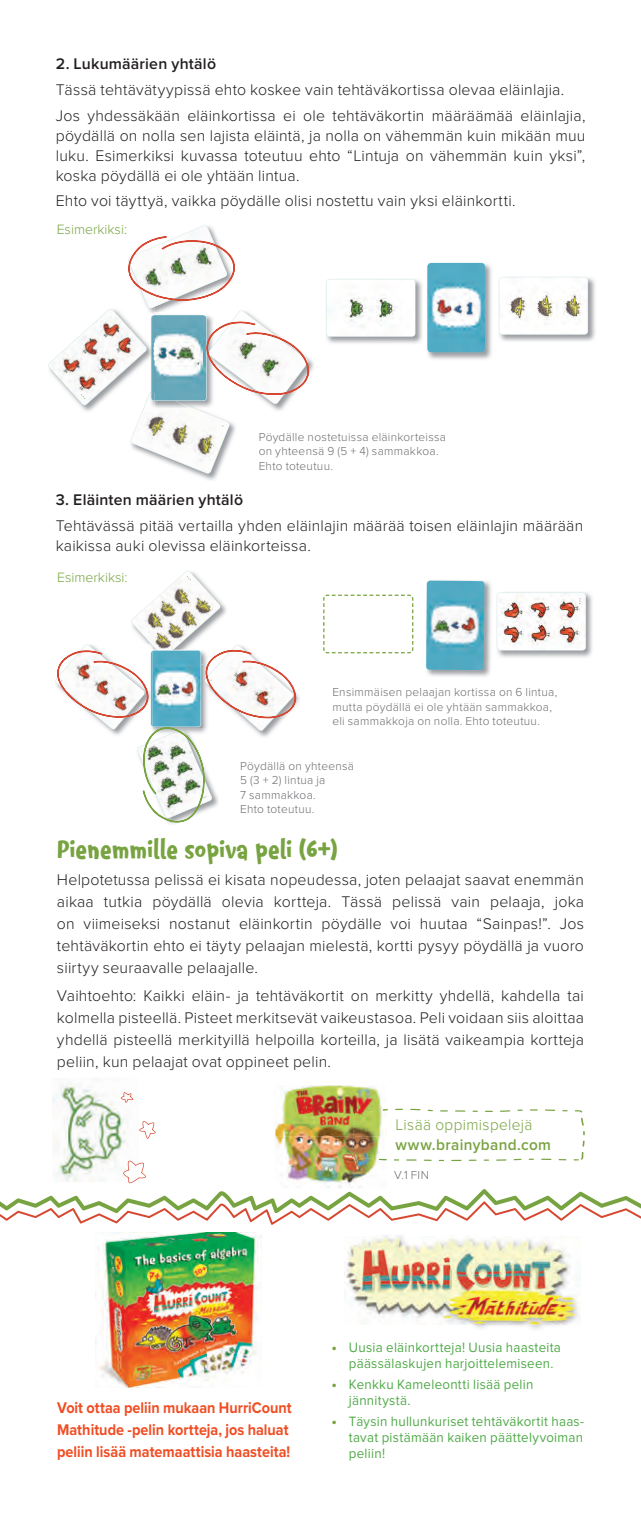
<style>
.page{position:relative;width:641px;height:1514px;background:#fff}
.page>*{position:absolute;margin:0;border:0;box-sizing:border-box;transform-origin:0 0}
.t1{font:700 26px "Umnik";letter-spacing:-.01em;color:#78a341;scale:.94 1}
.t2{font:300 16px/22px "Proxima Nova";letter-spacing:.015em;color:#231f20;text-align:justify}
.t3{font:700 16px/22px "Proxima Nova";color:#f04d23;scale:.9 1}
.t4{font:600 16px "Proxima Nova";letter-spacing:.015em;color:#231f20}
.t5{font:300 16px "Proxima Nova";letter-spacing:.025em;color:#78a341;scale:.96 1}
.t6{font:600 16px "Proxima Nova";letter-spacing:.025em;color:#78a341;scale:.96 1}
.t7{font:14px/16px "Proxima Nova";letter-spacing:.02em;color:#50aa49;scale:.95 1}
.t8{font:300 14px "Proxima Nova";color:#78a341}
.t9{font:300 12px/14.4px "Proxima Nova";letter-spacing:.025em;color:#6c6d70}
.s1{font-family:"Umnik";font-weight:700;color:#78a341}
</style>
<div class="page">
<svg style="left:55px;top:571px;width:244px;height:253px"></svg>
<img style="left:192px;top:473px;width:26px;height:7px">
<img style="left:52px;top:1078px;width:82px;height:31px">
<svg style="left:121px;top:1092px;width:12px;height:11px"></svg>
<img style="left:427px;top:262px;width:65px;height:97px">
<svg style="left:427px;top:263px;width:58px;height:89px"></svg>
<img style="left:498px;top:277px;width:97px;height:64px">
<svg style="left:499px;top:277px;width:89px;height:58px"></svg>
<img style="left:326px;top:279px;width:96px;height:64px">
<svg style="left:326px;top:279px;width:89px;height:58px"></svg>
<img style="left:426px;top:581px;width:65px;height:96px">
<svg style="left:426px;top:580px;width:58px;height:90px"></svg>
<img style="left:496px;top:592px;width:96px;height:65px">
<img style="left:497px;top:593px;width:89px;height:57px">
<svg style="left:323px;top:594px;width:90px;height:59px"></svg>
<img style="left:281px;top:1085px;width:101px;height:24px">
<svg style="left:48px;top:225px;width:266px;height:248px"></svg>
<svg style="left:0;top:1109px;width:641px;height:124px"></svg>
<img style="left:96px;top:1233px;width:166px;height:154px">
<img style="left:457px;top:1302px;width:124px;height:27px">
<img style="left:344px;top:1236px;width:236px;height:88px">
<p class="t4" style="left:56px;top:55px;width:162px">2. Lukumäärien yhtälö</p>
<p class="t2" style="left:56px;top:77px;width:531px;line-height:25.6px">Tässä tehtävätyypissä ehto koskee vain tehtäväkortissa olevaa eläinlajia.<br>Jos yhdessäkään eläinkortissa ei ole tehtäväkortin määräämää eläinlajia,</p>
<p class="t2" style="left:56px;top:126px;width:531px;line-height:20px">pöydällä on nolla sen lajista eläintä, ja nolla on vähemmän kuin mikään muu luku. Esimerkiksi kuvassa toteutuu ehto “Lintuja on vähemmän kuin yksi”, koska pöydällä ei ole yhtään lintua.</p>
<p class="t2" style="left:56px;top:190px;width:461px">Ehto voi täyttyä, vaikka pöydälle olisi nostettu vain yksi eläinkortti.</p>
<p class="t8" style="left:57px;top:221px;width:72px">Esimerkiksi:</p>
<p class="t9" style="left:259px;top:430px;width:189px">Pöydälle nostetuissa eläinkorteissa on yhteensä 9 (5 + 4) sammakkoa.<br>Ehto toteutuu.</p>
<p class="t4" style="left:56px;top:491px;width:189px">3. Eläinten määrien yhtälö</p>
<p class="t2" style="left:56px;top:516px;width:529px;line-height:20px">Tehtävässä pitää vertailla yhden eläinlajin määrää toisen eläinlajin määrään kaikissa auki olevissa eläinkorteissa.</p>
<p class="t8" style="left:57px;top:569px;width:72px">Esimerkiksi:</p>
<p class="t9" style="left:332px;top:685px;width:226px">Ensimmäisen pelaajan kortissa on 6 lintua, mutta pöydällä ei ole yhtään sammakkoa, eli sammakkoja on nolla. Ehto toteutuu.</p>
<p class="t9" style="left:240px;top:759px;width:115px">Pöydällä on yhteensä<br>5 (3 + 2) lintua ja<br>7 sammakkoa.<br>Ehto toteutuu.</p>
<h1 class="t1" style="left:57px;top:836px;width:301px">Pienemmille sopiva peli (6+)</h1>
<p class="t2" style="left:57px;top:869px;width:528px">Helpotetussa pelissä ei kisata nopeudessa, joten pelaajat saavat enemmän aikaa tutkia pöydällä olevia kortteja. Tässä pelissä vain pelaaja, joka on viimeiseksi nostanut eläinkortin pöydälle voi huutaa “Sainpas!”. Jos tehtäväkortin ehto ei täyty pelaajan mielestä, kortti pysyy pöydällä ja vuoro siirtyy seuraavalle pelaajalle.</p>
<p class="t2" style="left:57px;top:985px;width:528px">Vaihtoehto: Kaikki eläin- ja tehtäväkortit on merkitty yhdellä, kahdella tai kolmella pisteellä. Pisteet merkitsevät vaikeustasoa. Peli voidaan siis aloittaa yhdellä pisteellä merkityillä helpoilla korteilla, ja lisätä vaikeampia kortteja peliin, kun pelaajat ovat oppineet pelin.</p>
<p class="t5" style="left:395px;top:1115px;width:144px">Lisää oppimispelejä</p>
<p class="t6" style="left:395px;top:1135px;width:163px">www.brainyband.com</p>
<p class="t9" style="left:394px;top:1167px;width:36px">V.1 FIN</p>
<p class="t3" style="left:57px;top:1396px;width:262px">Voit ottaa peliin mukaan HurriCount<br>Mathitude -pelin kortteja, jos haluat peliin lisää matemaattisia haasteita!</p>
<p class="t7" style="left:349px;top:1340px;width:225px;text-indent:-17px"><span class="s1">•</span> Uusia eläinkortteja! Uusia haasteita päässälaskujen harjoittelemiseen.</p>
<p class="t7" style="left:349px;top:1376px;width:196px;text-indent:-17px"><span class="s1">•</span> Kenkku Kameleontti lisää pelin jännitystä.</p>
<p class="t7" style="left:349px;top:1413px;width:249px;text-align:justify;text-indent:-17px"><span class="s1">•</span> Täysin hullunkuriset tehtäväkortit haas&shy;tavat pistämään kaiken päättelyvoiman peliin!</p>
</div>
